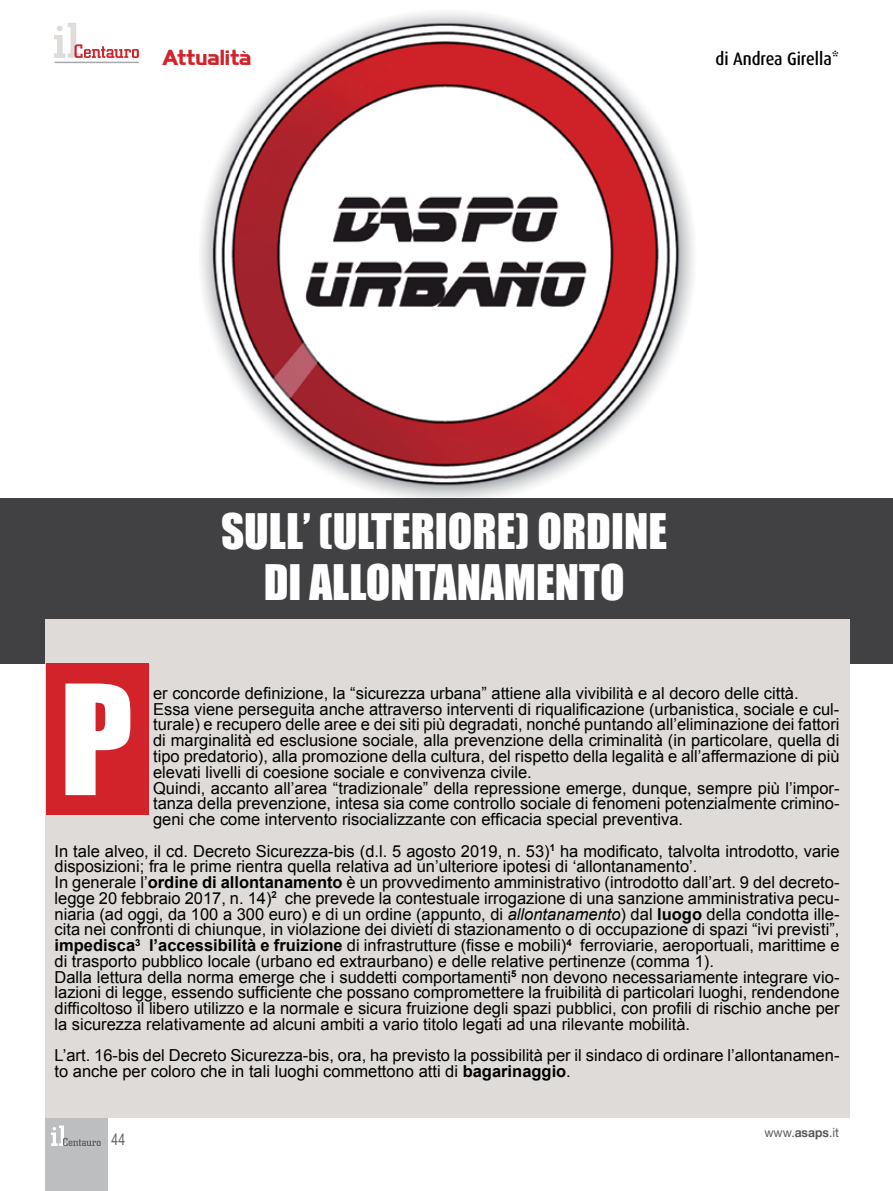
<style>
.page{position:relative;width:893px;height:1191px;background:#fff}
.page>*{position:absolute;margin:0;border:0;box-sizing:border-box;transform-origin:0 0}
.t1{font:45px/51px "Impact";color:#fff;text-align:center}
.t2{font:700 19.5px "Highland Gothic FLF";color:#d2232a}
.t3{font:500 18px "Dax";color:#000;scale:.9 1}
.t4{font:16.5px/15.8px "Arial";color:#000}
.t5{font:15.75px "Arial Narrow";color:#636466;scale:.95 1}
.t6{font:12.75px "Helvetica Neue";color:#58595b;scale:.95 1}
.s1{font-weight:700}
.s2{font-style:italic}
</style>
<div class="page">
<img style="left:201px;top:12px;width:493px;height:485px">
<div style="left:0;top:497px;width:893px;height:166px;background:#414042"></div>
<div style="left:45px;top:619px;width:805px;height:498px;background:#dedbd8"></div>
<svg style="left:54px;top:23px;width:85px;height:35px"></svg>
<hr style="left:55px;top:62px;width:84px;height:1px;background:#a7a9ac">
<div style="left:45px;top:1118px;width:62px;height:73px;background:#bcbec0"></div>
<svg style="left:51px;top:1125px;width:50px;height:21px"></svg>
<div style="left:46px;top:663px;width:103px;height:152px;background:#d2232a"></div>
<svg style="left:65px;top:683px;width:65px;height:112px"></svg>
<p class="t2" style="left:162px;top:43px;width:91px">Attualità</p>
<p class="t3" style="left:716px;top:49px;width:139px">di Andrea Girella*</p>
<h1 class="t1" style="left:221px;top:504px;width:445px">SULL’ (ULTERIORE) ORDINE<br>DI ALLONTANAMENTO</h1>
<p class="t4" style="left:153px;top:685px;width:688px">er concorde definizione, la “sicurezza urbana” attiene alla vivibilità e al decoro delle città.<br>Essa viene perseguita anche attraverso interventi di riqualificazione (urbanistica, sociale e cul&shy;turale) e recupero delle aree e dei siti più degradati, nonché puntando all’eliminazione dei fattori di marginalità ed esclusione sociale, alla prevenzione della criminalità (in particolare, quella di tipo predatorio), alla promozione della cultura, del rispetto della legalità e all’affermazione di più elevati livelli di coesione sociale e convivenza civile.<br>Quindi, accanto all’area “tradizionale” della repressione emerge, dunque, sempre più l’impor&shy;tanza della prevenzione, intesa sia come controllo sociale di fenomeni potenzialmente crimino&shy;geni che come intervento risocializzante con efficacia special preventiva.</p>
<p class="t4" style="left:55px;top:843px;width:786px">In tale alveo, il cd. Decreto Sicurezza-bis (d.l. 5 agosto 2019, n. 53)<sup>1</sup> ha modificato, talvolta introdotto, varie disposizioni; fra le prime rientra quella relativa ad un’ulteriore ipotesi di ‘allontanamento’.<br>In generale l’<span class="s1">ordine di allontanamento</span> è un provvedimento amministrativo (introdotto dall’art. 9 del decreto&shy;legge 20 febbraio 2017, n. 14)<sup>2</sup> che prevede la contestuale irrogazione di una sanzione amministrativa pecu&shy;niaria (ad oggi, da 100 a 300 euro) e di un ordine (appunto, di <span class="s2">allontanamento</span>) dal <span class="s1">luogo</span> della condotta ille&shy;cita nei confronti di chiunque, in violazione dei divieti di stazionamento o di occupazione di spazi “ivi previsti”, <span class="s1">impedisca</span><sup>3</sup> <span class="s1">l’accessibilità e fruizione</span> di infrastrutture (fisse e mobili)<sup>4</sup> ferroviarie, aeroportuali, marittime e di trasporto pubblico locale (urbano ed extraurbano) e delle relative pertinenze (comma 1).<br>Dalla lettura della norma emerge che i suddetti comportamenti<sup>5</sup> non devono necessariamente integrare vio&shy;lazioni di legge, essendo sufficiente che possano compromettere la fruibilità di particolari luoghi, rendendone difficoltoso il libero utilizzo e la normale e sicura fruizione degli spazi pubblici, con profili di rischio anche per la sicurezza relativamente ad alcuni ambiti a vario titolo legati ad una rilevante mobilità.</p>
<p class="t4" style="left:55px;top:1047px;width:786px">L’art. 16-bis del Decreto Sicurezza-bis, ora, ha previsto la possibilità per il sindaco di ordinare l’allontanamen&shy;to anche per coloro che in tali luoghi commettono atti di <span class="s1">bagarinaggio</span>.</p>
<p class="t5" style="left:112px;top:1127px;width:16px">44</p>
<p class="t6" style="left:764px;top:1124px;width:80px">www.<span class="s1">asaps</span>.it</p>
</div>
